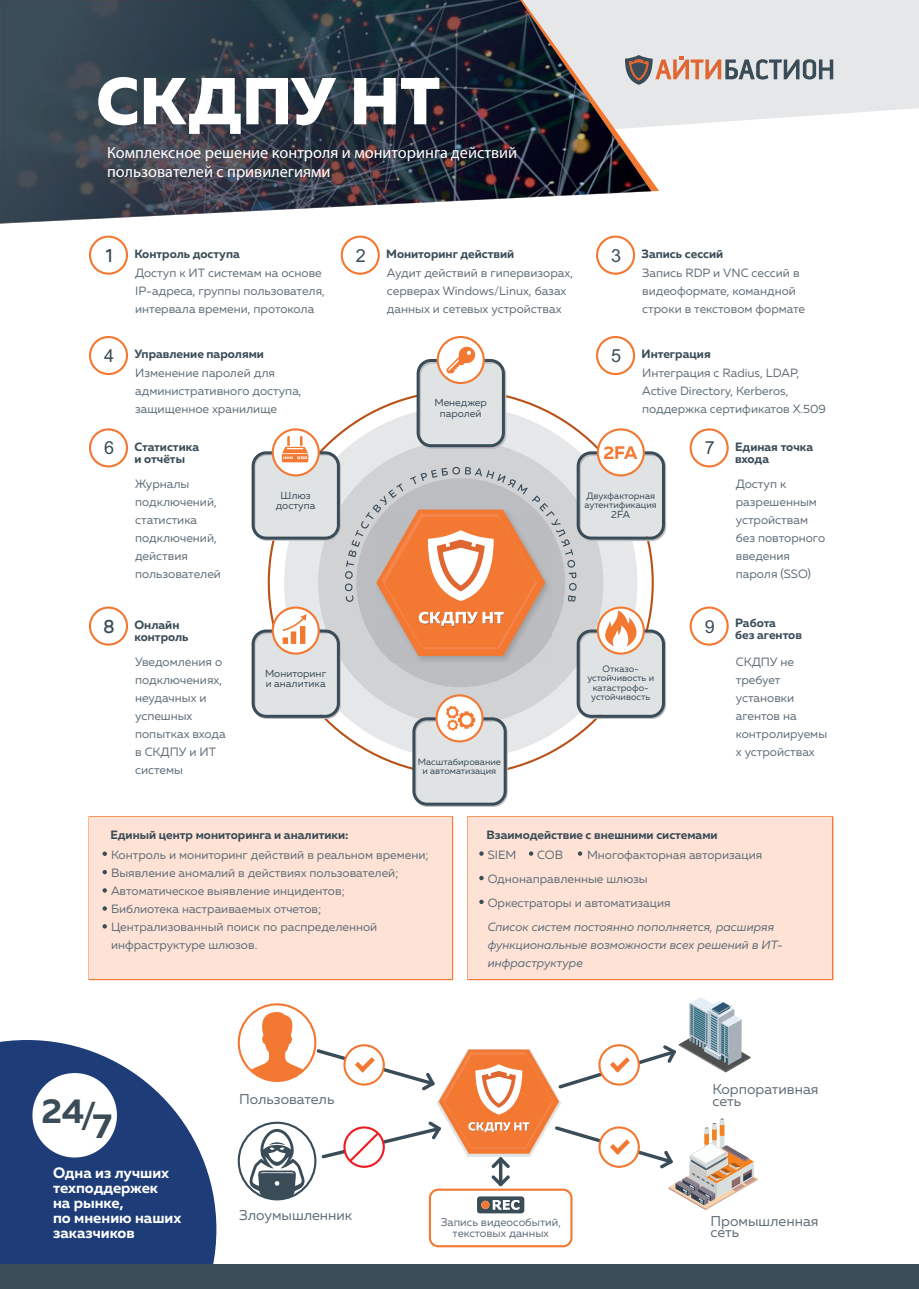
<style>
.page{position:relative;width:919px;height:1289px;background:#fff}
.page>*{position:absolute;margin:0;border:0;box-sizing:border-box;transform-origin:0 0}
.t1{font:700 34.5px "Muller";color:#3a4c58}
.t2{font:700 18.15px "Muller";color:#f37932}
.t3{font:16.2px/19.5px "Myriad Pro";color:#fff}
.t4{font:700 15px/15px "Muller";color:#fff}
.t5{font:14.25px/11.7px "Muller";color:#5f6d78}
.t6{font:12px/18px "Muller";color:#5f6d78}
.t7{font:700 12px/12px "Muller";color:#3a4c58}
.t8{font:italic 12px/18px "Muller";color:#5f6d78}
.t9{font:11.1px/11.2px "Muller";color:#5f6d78;text-align:center}
.t10{font:10.2px/10.2px "Muller";color:#3a4c58;text-align:center}
.t11{font:9.3px/9.3px "Muller";color:#3a4c58;text-align:center}
.s1{font-family:"Vela Sans";font-weight:600;font-size:18px;color:#3a4c58}
.s2{font-weight:700;color:#3a4c58}
.s3{font-family:"Arial";font-size:18px;color:#3a4c58}
.s4{font-family:"Arial";font-weight:400;font-size:18px}
.s5{font-family:"Vela Sans";font-weight:600;font-size:18px}
</style>
<div class="page">
<svg style="left:659px;top:0;width:259px;height:126px;background:#e8e8ea"></svg>
<img style="left:0;top:0;width:651px;height:224px">
<svg style="left:0;top:1040px;width:216px;height:224px;fill:#1e3d78"></svg>
<svg style="left:625px;top:55px;width:208px;height:30px;background:#bbb1ae"></svg>
<svg style="left:354px;top:78px;width:85px;height:46px"></svg>
<svg style="left:144px;top:78px;width:192px;height:56px"></svg>
<svg style="left:98px;top:77px;width:39px;height:48px"></svg>
<div style="left:89px;top:235px;width:39px;height:40px;background:#fff;border:2px solid #f37932;border-radius:50%"></div>
<svg style="left:340px;top:235px;width:40px;height:40px"></svg>
<div style="left:596px;top:235px;width:39px;height:40px;background:#fff;border:2px solid #f37932;border-radius:50%"></div>
<div style="left:89px;top:336px;width:39px;height:39px;background:#fff;border:2px solid #f37932;border-radius:50%"></div>
<svg style="left:596px;top:336px;width:39px;height:39px"></svg>
<div style="left:89px;top:428px;width:39px;height:39px;background:#fff;border:2px solid #f37932;border-radius:50%"></div>
<div style="left:689px;top:428px;width:39px;height:39px;background:#fff;border:2px solid #f37932;border-radius:50%"></div>
<div style="left:689px;top:606px;width:39px;height:39px;background:#fff;border:2px solid #f37932;border-radius:50%"></div>
<div style="left:89px;top:817px;width:363px;height:162px;background:#fde2d5"></div>
<svg style="left:250px;top:1011px;width:53px;height:69px"></svg>
<div style="left:238px;top:1003px;width:78px;height:78px;border:2px solid #f37932;border-radius:50%"></div>
<svg style="left:239px;top:1122px;width:76px;height:77px"></svg>
<svg style="left:248px;top:1128px;width:57px;height:71px"></svg>
<div style="left:238px;top:1121px;width:78px;height:79px;border:2px solid #3a4c58;border-radius:50%"></div>
<div style="left:429px;top:1188px;width:143px;height:59px;background:#fff;border:2px solid #f37932;border-radius:8px"></div>
<svg style="left:102px;top:851px;width:5px;height:5px"></svg>
<svg style="left:102px;top:888px;width:5px;height:4px"></svg>
<svg style="left:102px;top:924px;width:5px;height:4px"></svg>
<svg style="left:102px;top:870px;width:5px;height:4px"></svg>
<svg style="left:102px;top:906px;width:5px;height:4px"></svg>
<div style="left:468px;top:817px;width:364px;height:162px;background:#fde2d5"></div>
<svg style="left:479px;top:851px;width:4px;height:4px"></svg>
<svg style="left:479px;top:875px;width:4px;height:5px"></svg>
<svg style="left:479px;top:899px;width:4px;height:5px"></svg>
<svg style="left:529px;top:851px;width:4px;height:4px"></svg>
<svg style="left:577px;top:851px;width:5px;height:4px"></svg>
<div style="left:32px;top:1073px;width:85px;height:84px;background:#fff;border-radius:50%"></div>
<div style="left:0;top:1264px;width:918px;height:24px;background:#3a4c58"></div>
<div style="left:89px;top:606px;width:39px;height:39px;background:#fff;border:2px solid #f37932;border-radius:50%"></div>
<svg style="left:436px;top:336px;width:49px;height:48px"></svg>
<svg style="left:251px;top:346px;width:415px;height:461px"></svg>
<svg style="left:316px;top:997px;width:442px;height:216px"></svg>
<h3 class="t3" style="left:107px;top:144px;width:411px">Комплексное решение контроля и мониторинга действий пользователей с привилегиями</h3>
<p class="t6" style="left:135px;top:245px;width:191px;text-indent:-30px"><span class="s1">1</span> <span class="s2">Контроль доступа<br></span>Доступ к ИТ системам на основе<br>IP-адреса, группы пользователя, интервала времени, протокола</p>
<p class="t6" style="left:387px;top:245px;width:187px;text-indent:-31px"><span class="s3">2</span> <span class="s2">Мониторинг действий<br></span>Аудит действий в гипервизорах, серверах Windows/Linux, базах данных и сетевых устройствах</p>
<p class="t6" style="left:642px;top:245px;width:164px;text-indent:-31px"><span class="s3">3</span> <span class="s2">Запись сессий<br></span>Запись RDP и VNC сессий в видеоформате, командной строки в текстовом формате</p>
<p class="t6" style="left:135px;top:346px;width:168px;text-indent:-31px"><span class="s3">4</span> <span class="s2">Управление паролями<br></span>Изменение паролей для административного доступа, защищенное хранилище</p>
<p class="t6" style="left:642px;top:346px;width:185px;text-indent:-31px"><span class="s3">5</span> <span class="s2">Интеграция<br></span>Интеграция с Radius, LDAP,<br>Active Directory, Kerberos, поддержка сертификатов X.509</p>
<p class="t7" style="left:134px;top:441px;width:66px;text-indent:-30px"><span class="s4">6</span> Статистика и отчёты</p>
<p class="t10" style="left:434px;top:398px;width:54px">Менеджер паролей</p>
<p class="t7" style="left:735px;top:441px;width:79px;text-indent:-30px"><span class="s4">7</span> Единая точка входа</p>
<p class="t6" style="left:735px;top:475px;width:91px">Доступ к разрешенным устройствам без повторного введения пароля (SSO)</p>
<h2 class="t2" style="left:603px;top:444px;width:36px">2FA</h2>
<p class="t6" style="left:135px;top:475px;width:83px">Журналы подключений, статистика подключений,</p>
<p class="t10" style="left:276px;top:490px;width:41px">Шлюз доступа</p>
<p class="t11" style="left:584px;top:491px;width:74px;text-align:left">Двухфакторная аутентификация</p>
<p class="t10" style="left:611px;top:510px;width:20px">2FA</p>
<p class="t6" style="left:135px;top:547px;width:87px">действия пользователей</p>
<p class="t7" style="left:134px;top:619px;width:56px;text-indent:-31px"><span class="s5">8</span> Онлайн контроль</p>
<p class="t6" style="left:135px;top:653px;width:92px">Уведомления о подключениях, неудачных и успешных попытках входа в СКДПУ и ИТ системы</p>
<p class="t10" style="left:265px;top:669px;width:63px;text-align:left">Мониторинг и аналитика</p>
<p class="t11" style="left:418px;top:757px;width:85px">Масштабирование и автоматизация</p>
<p class="t11" style="left:587px;top:664px;width:68px">Отказо&shy;устойчивость и катастрофо&shy;устойчивость</p>
<p class="t7" style="left:735px;top:617px;width:68px;text-indent:-30px"><span class="s4">9</span> Работа<br>без агентов</p>
<p class="t6" style="left:735px;top:653px;width:93px">СКДПУ не требует установки агентов на контролируемы х устройствах</p>
<p class="t7" style="left:110px;top:829px;width:240px">Единый центр мониторинга и аналитики:</p>
<p class="t7" style="left:486px;top:829px;width:232px">Взаимодействие с внешними системами</p>
<p class="t6" style="left:111px;top:846px;width:319px">Контроль и мониторинг действий в реальном времени; Выявление аномалий в действиях пользователей; Автоматическое выявление инцидентов;<br>Библиотека настраиваемых отчетов; Централизованный поиск по распределенной инфраструктуре шлюзов.</p>
<p class="t6" style="left:487px;top:846px;width:30px">SIEM</p>
<p class="t6" style="left:537px;top:846px;width:27px">СОВ</p>
<p class="t6" style="left:587px;top:846px;width:177px">Многофакторная авторизация</p>
<p class="t6" style="left:487px;top:894px;width:184px">Оркестраторы и автоматизация</p>
<p class="t6" style="left:487px;top:870px;width:161px">Однонаправленные шлюзы</p>
<p class="t8" style="left:487px;top:918px;width:297px">Список систем постоянно пополняется, расширяя функциональные возможности всех решений в ИТ&shy;инфраструктуре</p>
<h1 class="t1" style="left:41px;top:1098px;width:72px">24/7</h1>
<p class="t4" style="left:53px;top:1165px;width:130px">Одна из лучших техподдержек<br>на рынке,<br>по мнению наших заказчиков</p>
<p class="t5" style="left:239px;top:1094px;width:96px">Пользователь</p>
<p class="t5" style="left:239px;top:1209px;width:114px">Злоумышленник</p>
<p class="t9" style="left:440px;top:1217px;width:122px">Запись видеособытий, текстовых данных</p>
<p class="t5" style="left:712px;top:1084px;width:107px">Корпоративная сеть</p>
<p class="t5" style="left:710px;top:1215px;width:109px">Промышленная сеть</p>
</div>
